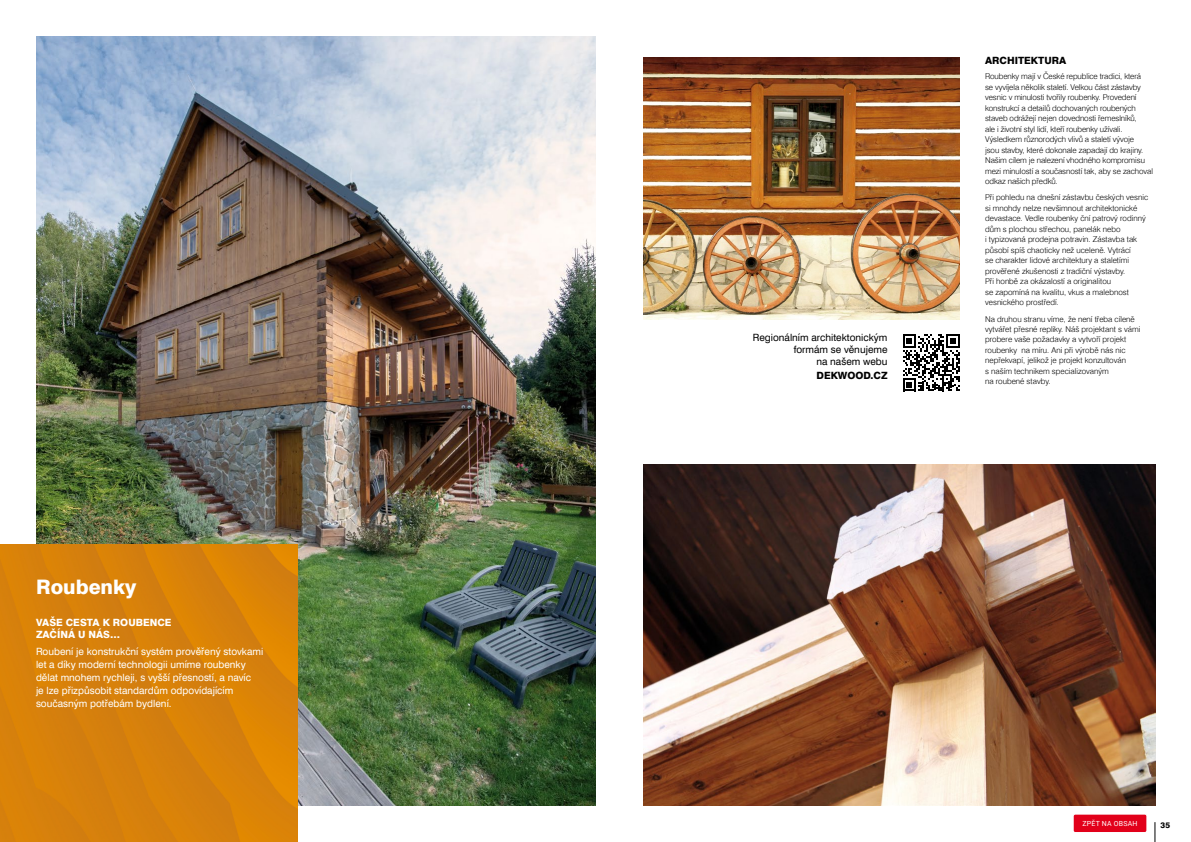
<style>
.page{position:relative;width:1191px;height:842px;background:#fff}
.page>*{position:absolute;margin:0;border:0;box-sizing:border-box;transform-origin:0 0}
.t1{font:800 20px "Swiss 721 TL";color:#fff}
.t2{font:10px/13px "Swiss 721 TL";color:#fff}
.t3{font:10px/12px "Swiss 721 TL";color:#000;text-align:right}
.t4{font:800 10px/12px "Swiss 721 TL";color:#fff}
.t5{font:800 10px "Swiss 721 TL";color:#000}
.t6{font:300 8px/10.5px "Swiss 721 TL";color:#000}
.t7{font:800 8px "Swiss 721 TL";color:#000}
.t8{font:7px "Roboto";letter-spacing:.035em;color:#fff}
</style>
<div class="page">
<svg style="left:1154px;top:822px;width:1px;height:20px"></svg>
<div style="left:1073px;top:814px;width:73px;height:18px;background:#e2001a;border-radius:2px"></div>
<div style="left:1073px;top:814px;width:74px;height:19px;border:1px solid #fff;border-radius:2px"></div>
<img style="left:36px;top:36px;width:559px;height:770px">
<img style="left:0;top:544px;width:298px;height:298px">
<img style="left:643px;top:57px;width:317px;height:263px">
<img style="left:644px;top:465px;width:511px;height:341px">
<svg style="left:903px;top:334px;width:56px;height:57px"></svg>
<h1 class="t1" style="left:36px;top:574px;width:102px">Roubenky</h1>
<p class="t4" style="left:36px;top:616px;width:137px">VAŠE CESTA K ROUBENCE<br>ZAČÍNÁ U NÁS...</p>
<p class="t2" style="left:36px;top:645px;width:229px">Roubení je konstrukční systém prověřený stovkami let a díky moderní technologii umíme roubenky dělat mnohem rychleji, s vyšší přesností, a navíc<br>je lze přizpůsobit standardům odpovídajícím současným potřebám bydlení.</p>
<p class="t3" style="left:753px;top:331px;width:136px">Regionálním architektonickým formám se věnujeme<br>na našem webu</p>
<p class="t5" style="left:816px;top:369px;width:72px">DEKWOOD.CZ</p>
<p class="t5" style="left:985px;top:54px;width:83px">ARCHITEKTURA</p>
<p class="t6" style="left:985px;top:71px;width:169px">Roubenky mají v České republice tradici, která<br>se vyvíjela několik staletí. Velkou část zástavby vesnic v minulosti tvořily roubenky. Provedení konstrukcí a detailů dochovaných roubených staveb odrážejí nejen dovednosti řemeslníků,<br>ale i životní styl lidí, kteří roubenky užívali.<br>Výsledkem různorodých vlivů a staletí vývoje<br>jsou stavby, které dokonale zapadají do krajiny.<br>Našim cílem je nalezení vhodného kompromisu mezi minulostí a současností tak, aby se zachoval odkaz našich předků.</p>
<p class="t6" style="left:985px;top:192px;width:165px">Při pohledu na dnešní zástavbu českých vesnic si mnohdy nelze nevšimnout architektonické devastace. Vedle roubenky ční patrový rodinný dům s plochou střechou, panelák nebo<br>i typizovaná prodejna potravin. Zástavba tak působí spíš chaoticky než uceleně. Vytrácí<br>se charakter lidové architektury a staletími prověřené zkušenosti z tradiční výstavby.<br>Při honbě za okázalostí a originalitou<br>se zapomíná na kvalitu, vkus a malebnost vesnického prostředí.</p>
<p class="t6" style="left:985px;top:313px;width:157px">Na druhou stranu víme, že není třeba cíleně vytvářet přesné repliky. Náš projektant s vámi probere vaše požadavky a vytvoří projekt roubenky na míru. Ani při výrobě nás nic nepřekvapí, jelikož je projekt konzultován<br>s naším technikem specializovaným<br>na roubené stavby.</p>
<p class="t8" style="left:1082px;top:818px;width:56px">ZPĚT NA OBSAH</p>
<p class="t7" style="left:1160px;top:820px;width:11px">35</p>
</div>
